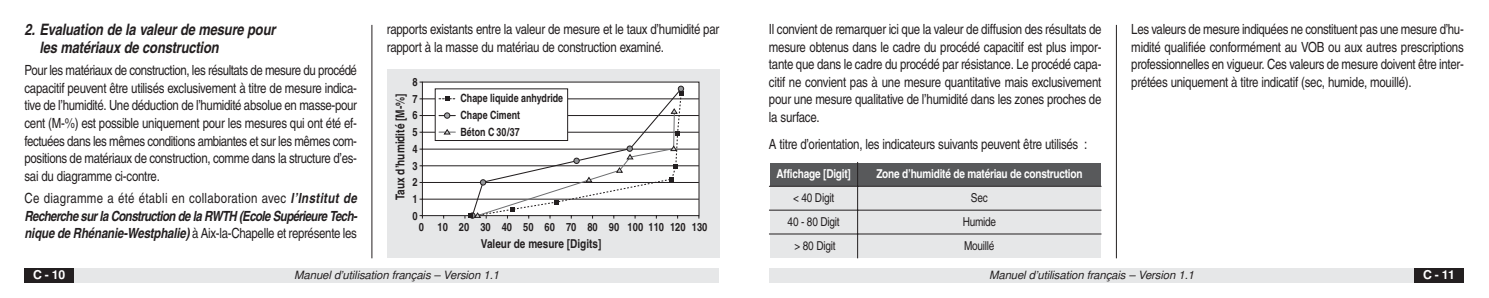
<style>
.page{position:relative;width:1489px;height:298px;background:#fff}
.page>*{position:absolute;margin:0;border:0;box-sizing:border-box;transform-origin:0 0}
.t1{font:15.75px/17.5px "Nimbus San L Bol Con Ita";letter-spacing:-.01em;color:#231f20}
.t2{font:14px/17.5px "Nimbus San L Reg Con";letter-spacing:-.02em;color:#231f20;text-align:justify}
.t3{font:14px "Nimbus San L Bol Con Ita";letter-spacing:-.04em;color:#231f20}
.t4{font:14px "Nimbus San L Reg Con";letter-spacing:.02em;color:#231f20}
.t5{font:12.25px "Nimbus San L Bol Con";letter-spacing:-.02em;color:#fff}
.t6{font:12.25px "Nimbus San L Reg Con";letter-spacing:-.02em;color:#231f20}
.t7{font:12.25px "Nimbus San L Bol Con";color:#231f20}
.t8{font:700 12.25px "Nimbus San L";color:#fff}
.t9{font:italic 11.38px "Nimbus San L";letter-spacing:-.01em;color:#231f20}
.t10{font:11.38px/17.2px "Nimbus San L Bol Con";color:#231f20;scale:.95 1}
.t11{font:11.38px/16.6px "Nimbus San L Bol Con";color:#231f20;text-align:justify}
.s1{font-family:"Nimbus San L Bol Con Ita"}
</style>
<div class="page">
<div style="left:769px;top:268px;width:694px;height:15px;background:#e6e7e8"></div>
<div style="left:1413px;top:268px;width:50px;height:15px;background:#231f20"></div>
<hr style="left:1115px;top:25px;width:1px;height:233px;background:#231f20">
<div style="left:770px;top:163px;width:87px;height:23px;background:#58595b"></div>
<div style="left:857px;top:163px;width:243px;height:23px;background:#58595b"></div>
<div style="left:770px;top:186px;width:87px;height:24px;background:#e6e7e8"></div>
<div style="left:857px;top:186px;width:243px;height:24px;background:#e6e7e8"></div>
<div style="left:770px;top:210px;width:87px;height:24px;background:#e6e7e8"></div>
<div style="left:857px;top:210px;width:243px;height:24px;background:#e6e7e8"></div>
<div style="left:770px;top:234px;width:87px;height:23px;background:#e6e7e8"></div>
<div style="left:857px;top:234px;width:243px;height:23px;background:#e6e7e8"></div>
<hr style="left:857px;top:162px;width:1px;height:96px;background:#231f20">
<hr style="left:769px;top:186px;width:332px;height:1px;background:#231f20">
<hr style="left:769px;top:209px;width:332px;height:1px;background:#231f20">
<hr style="left:769px;top:233px;width:332px;height:1px;background:#231f20">
<div style="left:24px;top:268px;width:695px;height:15px;background:#e6e7e8"></div>
<div style="left:24px;top:268px;width:50px;height:15px;background:#231f20"></div>
<hr style="left:371px;top:25px;width:1px;height:233px;background:#231f20">
<div style="left:387px;top:70px;width:332px;height:188px;background:#e6e7e8"></div>
<svg style="left:419px;top:81px;width:280px;height:138px;background:#e5e5e5"></svg>
<svg style="left:471px;top:87px;width:211px;height:130px;background:#ececec"></svg>
<svg style="left:678px;top:86px;width:6px;height:10px"></svg>
<svg style="left:476px;top:110px;width:199px;height:106px;background:#e9e9e9"></svg>
<svg style="left:670px;top:108px;width:7px;height:6px"></svg>
<svg style="left:670px;top:145px;width:7px;height:6px"></svg>
<svg style="left:626px;top:146px;width:7px;height:13px"></svg>
<svg style="left:616px;top:167px;width:7px;height:6px"></svg>
<svg style="left:585px;top:177px;width:7px;height:5px"></svg>
<svg style="left:464px;top:212px;width:23px;height:6px"></svg>
<div style="left:435px;top:89px;width:132px;height:51px;background:#fff"></div>
<div style="left:435px;top:88px;width:133px;height:53px;border:1px solid #231f20"></div>
<svg style="left:439px;top:96px;width:16px;height:5px"></svg>
<svg style="left:439px;top:129px;width:16px;height:5px"></svg>
<svg style="left:439px;top:112px;width:16px;height:6px"></svg>
<p class="t1" style="left:39px;top:23px;width:237px;text-indent:-15px">2. Evaluation de la valeur de mesure pour les matériaux de construction</p>
<p class="t2" style="left:24px;top:63px;width:334px">Pour les matériaux de construction, les résultats de mesure du procédé capacitif peuvent être utilisés exclusivement à titre de mesure indica&shy;tive de l’humidité. Une déduction de l’humidité absolue en masse-pour cent (M-%) est possible uniquement pour les mesures qui ont été ef&shy;fectuées dans les mêmes conditions ambiantes et sur les mêmes com&shy;positions de matériaux de construction, comme dans la structure d’es&shy;sai du diagramme ci-contre.</p>
<p class="t4" style="left:24px;top:193px;width:334px">Ce diagramme a été établi en collaboration avec <span class="s1">l’Institut de</span></p>
<p class="t3" style="left:24px;top:210px;width:334px">Recherche sur la Construction de la RWTH (Ecole Supérieure Tech-</p>
<p class="t2" style="left:24px;top:226px;width:334px"><span class="s1">nique de Rhénanie-Westphalie)</span> à Aix-la-Chapelle et représente les</p>
<p class="t2" style="left:387px;top:22px;width:334px">rapports existants entre la valeur de mesure et le taux d’humidité par rapport à la masse du matériau de construction examiné.</p>
<p class="t11" style="left:412px;top:75px;width:7px">8<br>7<br>6<br>5<br>4<br>3<br>2<br>1<br>0</p>
<p class="t7" style="left:395px;top:200px;width:108px;rotate:-90deg">Taux d’humidité [M-%]</p>
<p class="t10" style="left:460px;top:90px;width:110px">Chape liquide anhydride<br>Chape Ciment<br>Béton C 30/37</p>
<p class="t11" style="left:419px;top:220px;width:290px">0 10 20 30 40 50 60 70 80 90 100 110 120 130</p>
<p class="t7" style="left:480px;top:239px;width:122px">Valeur de mesure [Digits]</p>
<p class="t8" style="left:33px;top:270px;width:33px">C - 10</p>
<p class="t9" style="left:294px;top:271px;width:206px">Manuel d’utilisation français – Version 1.1</p>
<p class="t2" style="left:769px;top:22px;width:334px">Il convient de remarquer ici que la valeur de diffusion des résultats de mesure obtenus dans le cadre du procédé capacitif est plus impor&shy;tante que dans le cadre du procédé par résistance. Le procédé capa&shy;citif ne convient pas à une mesure quantitative mais exclusivement pour une mesure qualitative de l’humidité dans les zones proches de la surface.</p>
<p class="t2" style="left:769px;top:137px;width:320px">A titre d’orientation, les indicateurs suivants peuvent être utilisés :</p>
<p class="t5" style="left:776px;top:169px;width:76px">Affichage [Digit]</p>
<p class="t5" style="left:876px;top:169px;width:208px">Zone d’humidité de matériau de construction</p>
<p class="t6" style="left:793px;top:193px;width:43px">&lt; 40 Digit</p>
<p class="t6" style="left:970px;top:193px;width:18px">Sec</p>
<p class="t6" style="left:787px;top:217px;width:53px">40 - 80 Digit</p>
<p class="t6" style="left:962px;top:217px;width:35px">Humide</p>
<p class="t6" style="left:794px;top:240px;width:43px">&gt; 80 Digit</p>
<p class="t6" style="left:964px;top:240px;width:32px">Mouillé</p>
<p class="t2" style="left:1131px;top:22px;width:334px">Les valeurs de mesure indiquées ne constituent pas une mesure d’hu&shy;midité qualifiée conformément au VOB ou aux autres prescriptions professionnelles en vigueur. Ces valeurs de mesure doivent être inter&shy;prétées uniquement à titre indicatif (sec, humide, mouillé).</p>
<p class="t9" style="left:989px;top:271px;width:206px">Manuel d’utilisation français – Version 1.1</p>
<p class="t8" style="left:1422px;top:270px;width:33px">C - 11</p>
</div>
